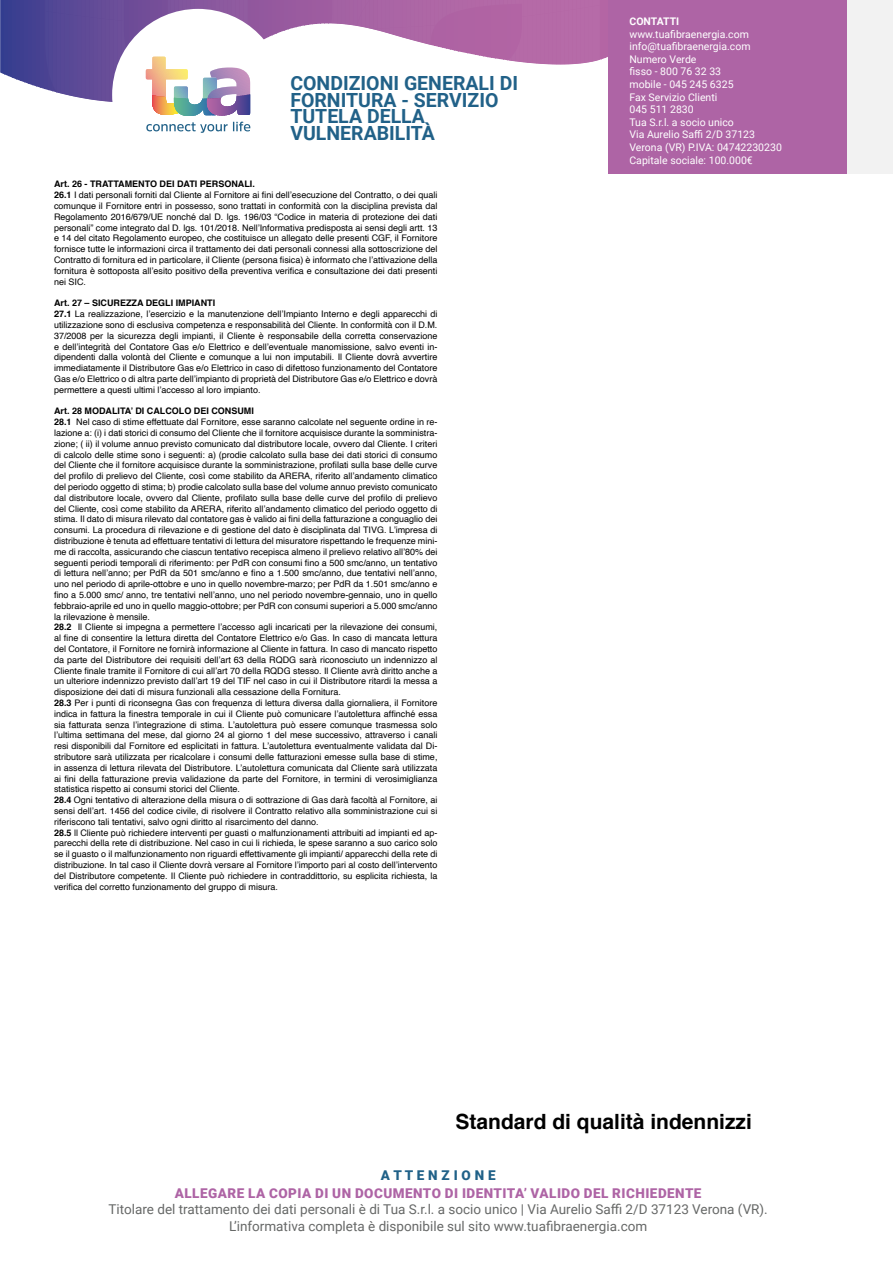
<style>
.page{position:relative;width:893px;height:1263px;background:#fff}
.page>*{position:absolute;margin:0;border:0;box-sizing:border-box;transform-origin:0 0}
.t1{font:700 21px "Helvetica";color:#000}
.t2{font:700 19.5px/16.5px "Roboto";color:#216188}
.t3{font:13.5px/16.2px "Roboto";color:#666867;text-align:center}
.t4{font:900 13.5px "Roboto";letter-spacing:.035em;color:#ae64a5}
.t5{font:900 13.5px "Roboto";color:#206188}
.t6{font:10.5px/12.6px "Roboto";color:#fff}
.t7{font:700 10.5px "Roboto";color:#fff}
.t8{font:9px/10.8px "Helvetica";color:#000}
.s1{font-weight:700}
.s2{font-family:"Helvetica Neue";font-weight:700}
</style>
<div class="page">
<svg style="left:0;top:0;width:4px;height:74px"></svg>
<svg style="left:4px;top:0;width:4px;height:76px"></svg>
<svg style="left:8px;top:0;width:4px;height:78px"></svg>
<svg style="left:12px;top:0;width:4px;height:79px"></svg>
<svg style="left:16px;top:0;width:4px;height:81px"></svg>
<svg style="left:20px;top:0;width:4px;height:82px"></svg>
<svg style="left:24px;top:0;width:4px;height:84px"></svg>
<svg style="left:28px;top:0;width:4px;height:85px"></svg>
<svg style="left:32px;top:0;width:5px;height:87px"></svg>
<svg style="left:37px;top:0;width:4px;height:88px"></svg>
<svg style="left:41px;top:0;width:4px;height:89px"></svg>
<svg style="left:600px;top:0;width:1px;height:60px"></svg>
<svg style="left:601px;top:0;width:4px;height:60px"></svg>
<svg style="left:605px;top:0;width:3px;height:58px"></svg>
<svg style="left:45px;top:0;width:555px;height:133px"></svg>
<div style="left:657px;top:0;width:236px;height:174px;background:#f2f2f2"></div>
<div style="left:608px;top:0;width:239px;height:174px;background:#ae64a5"></div>
<h2 class="t2" style="left:290px;top:74px;width:229px">CONDIZIONI GENERALI DI<br>FORNITURA - SERVIZIO<br>TUTELA DELLA<br>VULNERABILITÀ</h2>
<p class="t8" style="left:54px;top:179px;width:385px"><span class="s1">Art. 26 - TRATTAMENTO DEI DATI PERSONALI.<br>26.1</span> I dati personali forniti dal Cliente al Fornitore ai fini dell’esecuzione del Contratto, o dei quali comunque il Fornitore entri in possesso, sono trattati in conformità con la disciplina prevista dal Regolamento 2016/679/UE nonché dal D. lgs. 196/03 “Codice in materia di protezione dei dati personali” come integrato dal D. lgs. 101/2018. Nell’Informativa predisposta ai sensi degli artt. 13 e 14 del citato Regolamento europeo, che costituisce un allegato delle presenti CGF, il Fornitore fornisce tutte le informazioni circa il trattamento dei dati personali connessi alla sottoscrizione del Contratto di fornitura ed in particolare, il Cliente (persona fisica) è informato che l’attivazione della fornitura è sottoposta all’esito positivo della preventiva verifica e consultazione dei dati presenti nei SIC.</p>
<p class="t8" style="left:54px;top:298px;width:385px"><span class="s1">Art. 27 – SICUREZZA DEGLI IMPIANTI<br></span><span class="s2">27.1</span> La realizzazione, l’esercizio e la manutenzione dell’Impianto Interno e degli apparecchi di utilizzazione sono di esclusiva competenza e responsabilità del Cliente. In conformità con il D.M.<br>37/2008 per la sicurezza degli impianti, il Cliente è responsabile della corretta conservazione e dell’integrità del Contatore Gas e/o Elettrico e dell’eventuale manomissione, salvo eventi in&shy;dipendenti dalla volontà del Cliente e comunque a lui non imputabili. Il Cliente dovrà avvertire immediatamente il Distributore Gas e/o Elettrico in caso di difettoso funzionamento del Contatore Gas e/o Elettrico o di altra parte dell’impianto di proprietà del Distributore Gas e/o Elettrico e dovrà permettere a questi ultimi l’accesso al loro impianto.</p>
<p class="t8" style="left:54px;top:406px;width:385px"><span class="s1">Art. 28 MODALITA’ DI CALCOLO DEI CONSUMI<br>28.1</span> Nel caso di stime effettuate dal Fornitore, esse saranno calcolate nel seguente ordine in re&shy;lazione a: (i) i dati storici di consumo del Cliente che il fornitore acquisisce durante la somministra&shy;zione; ( ii) il volume annuo previsto comunicato dal distributore locale, ovvero dal Cliente. I criteri di calcolo delle stime sono i seguenti: a) (prodie calcolato sulla base dei dati storici di consumo del Cliente che il fornitore acquisisce durante la somministrazione, profilati sulla base delle curve del profilo di prelievo del Cliente, così come stabilito da ARERA, riferito all’andamento climatico del periodo oggetto di stima; b) prodie calcolato sulla base del volume annuo previsto comunicato dal distributore locale, ovvero dal Cliente, profilato sulla base delle curve del profilo di prelievo del Cliente, così come stabilito da ARERA, riferito all’andamento climatico del periodo oggetto di stima. Il dato di misura rilevato dal contatore gas è valido ai fini della fatturazione a conguaglio dei consumi. La procedura di rilevazione e di gestione del dato è disciplinata dal TIVG. L’impresa di distribuzione è tenuta ad effettuare tentativi di lettura del misuratore rispettando le frequenze mini&shy;me di raccolta, assicurando che ciascun tentativo recepisca almeno il prelievo relativo all’80% dei seguenti periodi temporali di riferimento: per PdR con consumi fino a 500 smc/anno, un tentativo di lettura nell’anno; per PdR da 501 smc/anno e fino a 1.500 smc/anno, due tentativi nell’anno, uno nel periodo di aprile-ottobre e uno in quello novembre-marzo; per PdR da 1.501 smc/anno e fino a 5.000 smc/ anno, tre tentativi nell’anno, uno nel periodo novembre-gennaio, uno in quello febbraio-aprile ed uno in quello maggio-ottobre; per PdR con consumi superiori a 5.000 smc/anno la rilevazione è mensile.<br><span class="s1">28.2</span> Il Cliente si impegna a permettere l’accesso agli incaricati per la rilevazione dei consumi, al fine di consentire la lettura diretta del Contatore Elettrico e/o Gas. In caso di mancata lettura del Contatore, il Fornitore ne fornirà informazione al Cliente in fattura. In caso di mancato rispetto da parte del Distributore dei requisiti dell’art 63 della RQDG sarà riconosciuto un indennizzo al Cliente finale tramite il Fornitore di cui all’art 70 della RQDG stesso. Il Cliente avrà diritto anche a un ulteriore indennizzo previsto dall’art 19 del TIF nel caso in cui il Distributore ritardi la messa a disposizione dei dati di misura funzionali alla cessazione della Fornitura.<br><span class="s1">28.3</span> Per i punti di riconsegna Gas con frequenza di lettura diversa dalla giornaliera, il Fornitore indica in fattura la finestra temporale in cui il Cliente può comunicare l’autolettura affinché essa sia fatturata senza l’integrazione di stima. L’autolettura può essere comunque trasmessa solo l’ultima settimana del mese, dal giorno 24 al giorno 1 del mese successivo, attraverso i canali resi disponibili dal Fornitore ed esplicitati in fattura. L’autolettura eventualmente validata dal Di&shy;stributore sarà utilizzata per ricalcolare i consumi delle fatturazioni emesse sulla base di stime, in assenza di lettura rilevata del Distributore. L’autolettura comunicata dal Cliente sarà utilizzata ai fini della fatturazione previa validazione da parte del Fornitore, in termini di verosimiglianza statistica rispetto ai consumi storici del Cliente.<br><span class="s1">28.4</span> Ogni tentativo di alterazione della misura o di sottrazione di Gas darà facoltà al Fornitore, ai sensi dell’art. 1456 del codice civile, di risolvere il Contratto relativo alla somministrazione cui si riferiscono tali tentativi, salvo ogni diritto al risarcimento del danno.<br><span class="s1">28.5</span> ll Cliente può richiedere interventi per guasti o malfunzionamenti attribuiti ad impianti ed ap&shy;parecchi della rete di distribuzione. Nel caso in cui li richieda, le spese saranno a suo carico solo se il guasto o il malfunzionamento non riguardi effettivamente gli impianti/ apparecchi della rete di distribuzione. In tal caso il Cliente dovrà versare al Fornitore l’importo pari al costo dell’intervento del Distributore competente. Il Cliente può richiedere in contraddittorio, su esplicita richiesta, la verifica del corretto funzionamento del gruppo di misura.</p>
<p class="t7" style="left:629px;top:14px;width:51px">CONTATTI</p>
<p class="t6" style="left:629px;top:27px;width:154px">www.tuafibraenergia.com info@tuafibraenergia.com<br>Numero Verde<br>fisso - 800 76 32 33<br>mobile - 045 245 6325<br>Fax Servizio Clienti<br>045 511 2830<br>Tua S.r.l. a socio unico<br>Via Aurelio Saffi 2/D 37123<br>Verona (VR) P.IVA: 04742230230<br>Capitale sociale: 100.000€</p>
<h1 class="t1" style="left:455px;top:1105px;width:298px">Standard di qualità indennizzi</h1>
<h3 class="t5" style="left:381px;top:1166px;width:116px">A T T E N Z I O N E</h3>
<h3 class="t4" style="left:175px;top:1184px;width:528px">ALLEGARE LA COPIA DI UN DOCUMENTO DI IDENTITA’ VALIDO DEL RICHIEDENTE</h3>
<h3 class="t3" style="left:109px;top:1201px;width:661px">Titolare del trattamento dei dati personali è di Tua S.r.l. a socio unico | Via Aurelio Saffi 2/D 37123 Verona (VR).<br>L’informativa completa è disponibile sul sito www.tuafibraenergia.com</h3>
</div>
